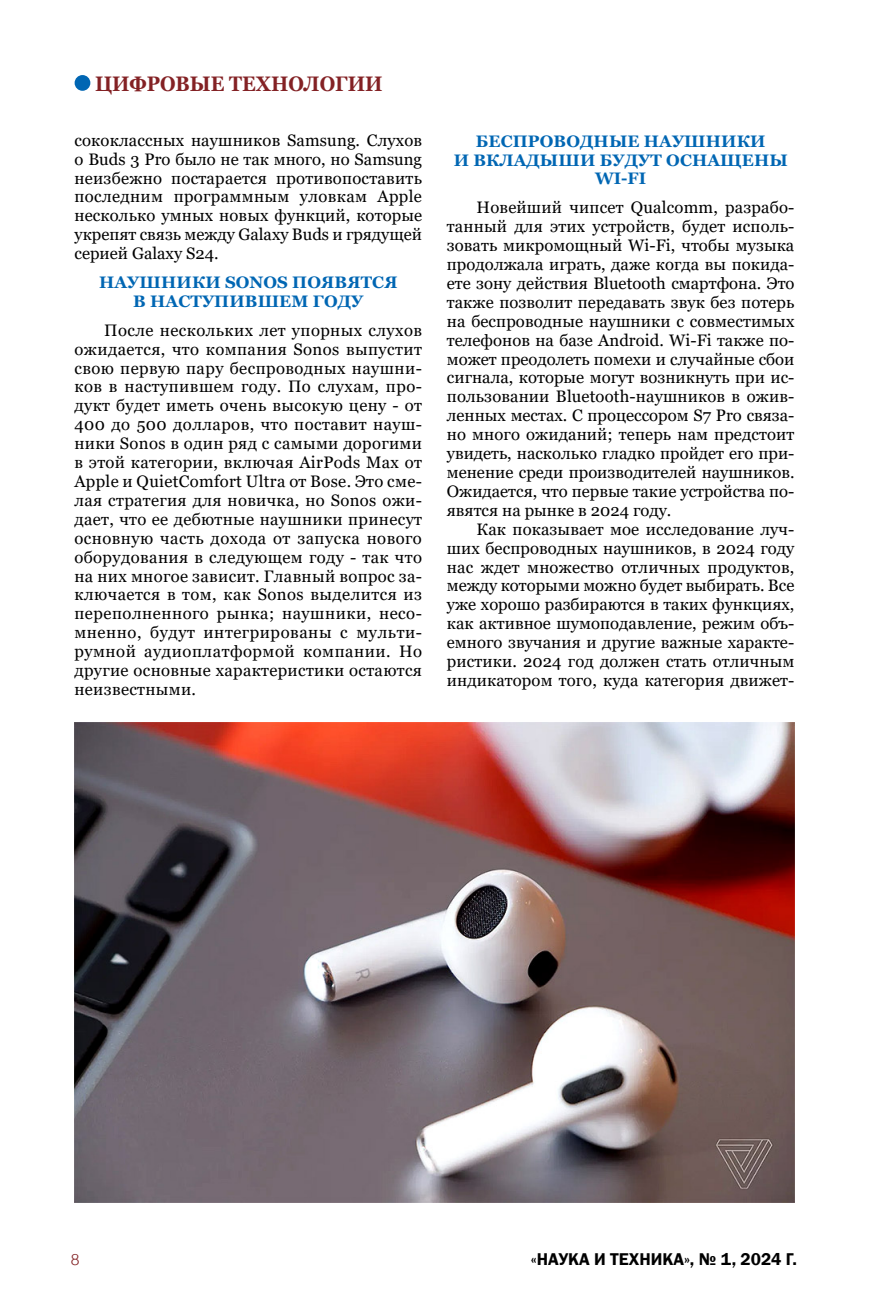
<style>
.page{position:relative;width:869px;height:1315px;background:#fff}
.page>*{position:absolute;margin:0;border:0;box-sizing:border-box;transform-origin:0 0}
.t1{font:700 21px "Georgia";color:#832124;scale:.9 1}
.t2{font:600 17.5px "Franklin Gothic";color:#000}
.t3{font:16.62px/18.9px "Georgia";letter-spacing:.005em;color:#000;text-align:justify}
.t4{font:700 16.62px/18.9px "Georgia";letter-spacing:.01em;color:#0066b3}
.t5{font:300 15.75px "Helios";color:#832124}
</style>
<div class="page">
<div style="left:75px;top:75px;width:15px;height:16px;background:#0066b3;border-radius:50%"></div>
<img style="left:74px;top:722px;width:720px;height:480px">
<p class="t1" style="left:95px;top:70px;width:19px">ЦИФРОВ</p>
<p class="t1" style="left:190px;top:70px;width:195px">ЫЕ ТЕХНОЛОГИИ</p>
<p class="t3" style="left:74px;top:131px;width:349px">сококлассных наушников Samsung. Слухов о Buds 3 Pro было не так много, но Samsung неизбежно постарается противопоставить последним программным уловкам Apple несколько умных новых функций, которые укрепят связь между Galaxy Buds и грядущей серией Galaxy S24.</p>
<p class="t4" style="left:99px;top:273px;width:78px">НАУШНИКИ</p>
<p class="t4" style="left:133px;top:273px;width:265px;text-indent:92px">SONOS ПОЯВЯТСЯ<br>В НАСТУПИВ ШЕМ ГОДУ</p>
<p class="t3" style="left:74px;top:321px;width:349px;text-indent:30px">После нескольких лет упорных слухов ожидается, что компания Sonos выпустит свою первую пару беспроводных наушни&shy;ков в наступившем году. По слухам, про&shy;дукт будет иметь очень высокую цену - от 400 до 500 долларов, что поставит науш&shy;ники Sonos в один ряд с самыми дорогими в этой категории, включая AirPods Max от Apple и QuietComfort Ultra от Bose. Это сме&shy;лая стратегия для новичка, но Sonos ожи&shy;дает, что ее дебютные наушники принесут основную часть дохода от запуска нового оборудования в следующем году - так что на них многое зависит. Главный вопрос за&shy;ключается в том, как Sonos выделится из переполненного рынка; наушники, несо&shy;мненно, будут интегрированы с мульти&shy;румной аудиоплатформой компании. Но другие основные характеристики остаются неизвестными.</p>
<p class="t4" style="left:475px;top:131px;width:67px">БЕСПРОВОДН</p>
<p class="t4" style="left:608px;top:131px;width:113px">ЫЕ НАУШНИКИ</p>
<p class="t4" style="left:453px;top:150px;width:335px">И ВКЛАДЫШИ БУДУТ ОСНАЩЕНЫ</p>
<p class="t4" style="left:595px;top:169px;width:51px">WI-FI</p>
<p class="t3" style="left:446px;top:198px;width:349px;text-indent:30px">Новейший чипсет Qualcomm, разрабо&shy;танный для этих устройств, будет исполь&shy;зовать микромощный Wi-Fi, чтобы музыка продолжала играть, даже когда вы покида&shy;ете зону действия Bluetooth смартфона. Это также позволит передавать звук без потерь на беспроводные наушники с совместимых телефонов на базе Android. Wi-Fi также по&shy;может преодолеть помехи и случайные сбои сигнала, которые могут возникнуть при ис&shy;пользовании Bluetooth-наушников в ожив&shy;ленных местах. С процессором S7 Pro связа&shy;но много ожиданий; теперь нам предстоит увидеть, насколько гладко пройдет его при&shy;менение среди производителей наушников.<br>Ожидается, что первые такие устройства по&shy;явятся на рынке в 2024 году.</p>
<p class="t3" style="left:446px;top:520px;width:349px;text-indent:30px">Как показывает мое исследование луч&shy;ших беспроводных наушников, в 2024 году нас ждет множество отличных продуктов, между которыми можно будет выбирать. Все уже хорошо разбираются в таких функциях, как активное шумоподавление, режим объ&shy;емного звучания и другие важные характе&shy;ристики. 2024 год должен стать отличным индикатором того, куда категория движет-</p>
<p class="t5" style="left:71px;top:1250px;width:10px">8</p>
<p class="t2" style="left:530px;top:1248px;width:267px">«Наука и техника», № 1, 2024 г.</p>
</div>
